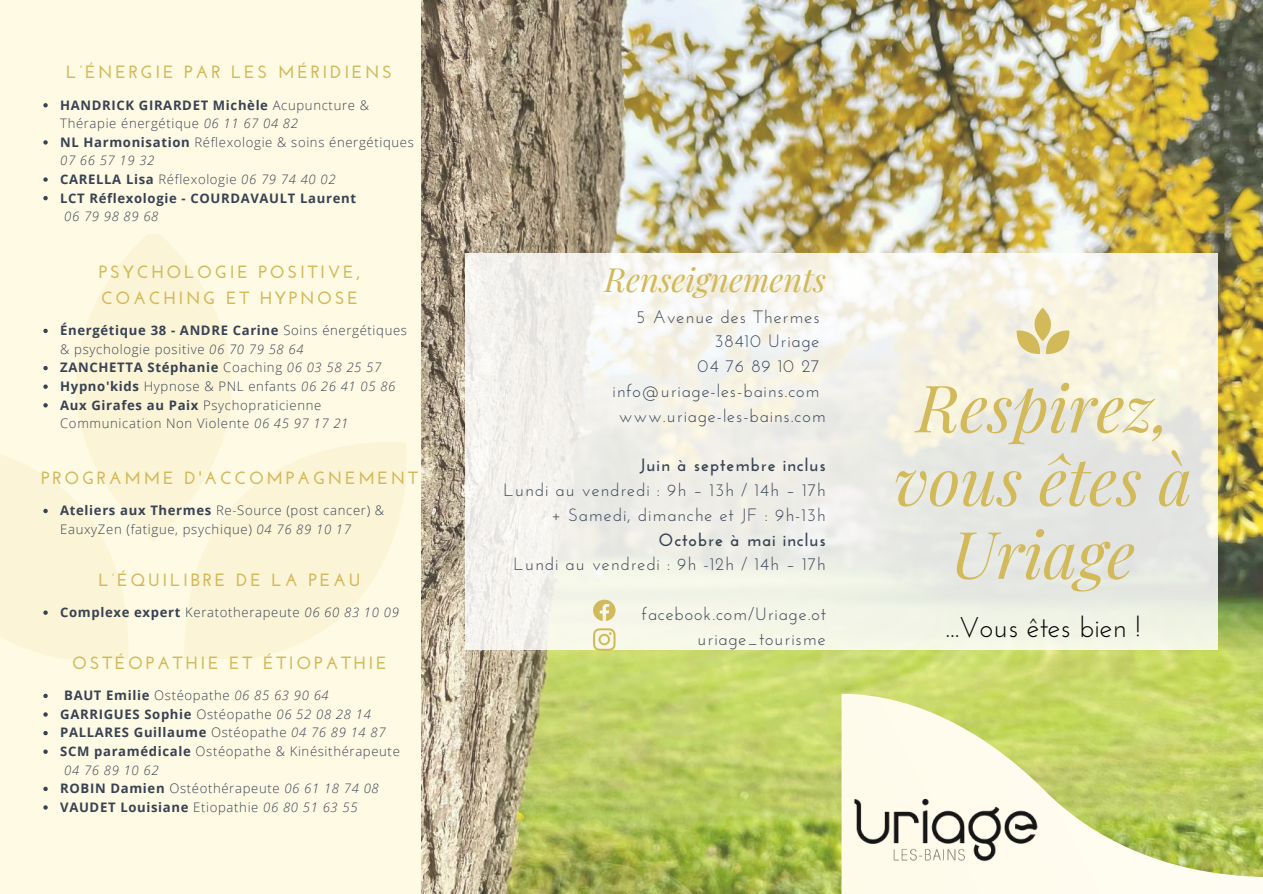
<style>
.page{position:relative;width:1263px;height:894px;background:#fff}
.page>*{position:absolute;margin:0;border:0;box-sizing:border-box;transform-origin:0 0}
.t1{font:italic 65.4px/73.1px "Playfair Display";color:#d2b959;text-align:center}
.t2{font:italic 32.7px "Playfair Display";color:#d2b959}
.t3{font:28.5px "Josefin Sans";color:#000}
.t4{font:17.85px/24.8px "Josefin Sans";letter-spacing:.05em;color:#374253;text-align:right}
.t5{font:700 17.85px "Josefin Sans";letter-spacing:.05em;color:#374253}
.t6{font:700 17.7px/25.5px "Josefin Sans";letter-spacing:.15em;color:#d2b959}
.t7{font:300 13.05px/18.6px "Open Sans";letter-spacing:.05em;color:#374253}
.t8{font:700 13.05px/18.6px "Open Sans";letter-spacing:.05em;color:#374253}
.t9{font:italic 300 13.05px "Open Sans";letter-spacing:.05em;color:#374253}
.s1{font-weight:300}
.s2{font-weight:300;font-style:italic}
.s3{font-weight:700}
.s4{font-style:italic}
</style>
<div class="page">
<div style="left:0;top:0;width:1263px;height:893px;background:#fffae4"></div>
<img style="left:421px;top:0;width:841px;height:893px">
<svg style="left:841px;top:693px;width:422px;height:200px"></svg>
<img style="left:848px;top:791px;width:195px;height:75px">
<svg style="left:465px;top:253px;width:752px;height:396px;fill:#f2f1e6"></svg>
<svg style="left:1017px;top:308px;width:52px;height:46px"></svg>
<svg style="left:593px;top:599px;width:23px;height:22px"></svg>
<svg style="left:593px;top:628px;width:23px;height:22px"></svg>
<svg style="left:76px;top:234px;width:155px;height:308px;fill:#fbf4d7"></svg>
<svg style="left:184px;top:441px;width:222px;height:217px;fill:#fbf4d7"></svg>
<svg style="left:43px;top:328px;width:5px;height:5px"></svg>
<svg style="left:43px;top:366px;width:5px;height:4px"></svg>
<svg style="left:43px;top:384px;width:5px;height:5px"></svg>
<svg style="left:43px;top:403px;width:5px;height:4px"></svg>
<svg style="left:43px;top:693px;width:5px;height:5px"></svg>
<svg style="left:43px;top:712px;width:5px;height:4px"></svg>
<svg style="left:43px;top:730px;width:5px;height:5px"></svg>
<svg style="left:43px;top:749px;width:5px;height:4px"></svg>
<svg style="left:43px;top:786px;width:5px;height:4px"></svg>
<svg style="left:43px;top:805px;width:5px;height:4px"></svg>
<svg style="left:0;top:440px;width:129px;height:218px"></svg>
<svg style="left:43px;top:103px;width:5px;height:4px"></svg>
<svg style="left:43px;top:140px;width:5px;height:4px"></svg>
<svg style="left:43px;top:177px;width:5px;height:5px"></svg>
<svg style="left:43px;top:196px;width:5px;height:4px"></svg>
<h3 class="t6" style="left:66px;top:61px;width:327px">L’ÉNERGIE PAR LES MÉRIDIENS</h3>
<p class="t8" style="left:60px;top:95px;width:355px">HANDRICK GIRARDET Michèle <span class="s1">Acupuncture &amp; Thérapie énergétique</span> <span class="s2">06 11 67 04 82<br></span>NL Harmonisation <span class="s1">Réflexologie &amp; soins énergétiques </span><span class="s2">07 66 57 19 32<br></span>CARELLA Lisa <span class="s1">Réflexologie</span> <span class="s2">06 79 74 40 02<br></span>LCT Réflexologie - COURDAVAULT Laurent</p>
<p class="t9" style="left:64px;top:207px;width:96px">06 79 98 89 68</p>
<h3 class="t6" style="left:99px;top:261px;width:263px">PSYCHOLOGIE POSITIVE,<br>COACHING ET HYPNOSE</h3>
<p class="t7" style="left:60px;top:321px;width:348px"><span class="s3">Énergétique 38 - ANDRE Carine</span> Soins énergétiques &amp; psychologie positive <span class="s4">06 70 79 58 64<br></span><span class="s3">ZANCHETTA Stéphanie</span> Coaching <span class="s4">06 03 58 25 57<br></span><span class="s3">Hypno'kids</span> Hypnose &amp; PNL enfants <span class="s4">06 26 41 05 86<br></span><span class="s3">Aux Girafes au Paix</span> Psychopraticienne Communication Non Violente <span class="s4">06 45 97 17 21</span></p>
<h3 class="t6" style="left:41px;top:466px;width:378px">PROGRAMME D'ACCOMPAGNEMENT</h3>
<p class="t7" style="left:60px;top:501px;width:326px"><span class="s3">Ateliers aux Thermes</span> Re-Source (post cancer) &amp;<br>EauxyZen (fatigue, psychique) <span class="s4">04 76 89 10 17</span></p>
<h3 class="t6" style="left:99px;top:568px;width:263px">L’ÉQUILIBRE DE LA PEAU</h3>
<p class="t7" style="left:60px;top:602px;width:340px"><span class="s3">Complexe expert</span> Keratotherapeute <span class="s4">06 60 83 10 09</span></p>
<h3 class="t6" style="left:72px;top:651px;width:316px">OSTÉOPATHIE ET ÉTIOPATHIE</h3>
<p class="t8" style="left:64px;top:685px;width:266px">BAUT Emilie <span class="s1">Ostéopathe</span> <span class="s2">06 85 63 90 64</span></p>
<p class="t8" style="left:60px;top:704px;width:312px">GARRIGUES Sophie <span class="s1">Ostéopathe</span> <span class="s2">06 52 08 28 14</span></p>
<p class="t8" style="left:60px;top:723px;width:327px">PALLARES Guillaume <span class="s1">Ostéopathe</span> <span class="s2">04 76 89 14 87</span></p>
<p class="t7" style="left:60px;top:741px;width:341px"><span class="s3">SCM paramédicale</span> Ostéopathe &amp; Kinésithérapeute</p>
<p class="t9" style="left:64px;top:760px;width:96px">04 76 89 10 62</p>
<p class="t7" style="left:60px;top:778px;width:320px"><span class="s3">ROBIN Damien</span> Ostéothérapeute <span class="s4">06 61 18 74 08</span></p>
<p class="t8" style="left:60px;top:797px;width:299px">VAUDET Louisiane <span class="s1">Etiopathie</span> <span class="s2">06 80 51 63 55</span></p>
<h2 class="t2" style="left:604px;top:257px;width:223px">Renseignements</h2>
<h3 class="t4" style="left:636px;top:306px;width:185px">5 Avenue des Thermes</h3>
<h3 class="t4" style="left:714px;top:330px;width:107px">38410 Uriage</h3>
<h3 class="t4" style="left:698px;top:355px;width:124px">04 76 89 10 27</h3>
<h3 class="t4" style="left:613px;top:380px;width:209px">info@uriage-les-bains.com</h3>
<h3 class="t4" style="left:619px;top:405px;width:208px">www.uriage-les-bains.com</h3>
<h3 class="t5" style="left:639px;top:458px;width:188px">Juin à septembre inclus</h3>
<h3 class="t4" style="left:503px;top:479px;width:324px">Lundi au vendredi : 9h – 13h / 14h – 17h + Samedi, dimanche et JF : 9h-13h</h3>
<h3 class="t5" style="left:658px;top:532px;width:169px">Octobre à mai inclus</h3>
<h3 class="t4" style="left:513px;top:553px;width:314px">Lundi au vendredi : 9h -12h / 14h – 17h</h3>
<h3 class="t4" style="left:642px;top:603px;width:185px">facebook.com/Uriage.ot uriage_tourisme</h3>
<h1 class="t1" style="left:894px;top:368px;width:300px">Respirez, vous êtes à<br>Uriage</h1>
<h3 class="t3" style="left:945px;top:615px;width:197px">...Vous êtes bien !</h3>
</div>
